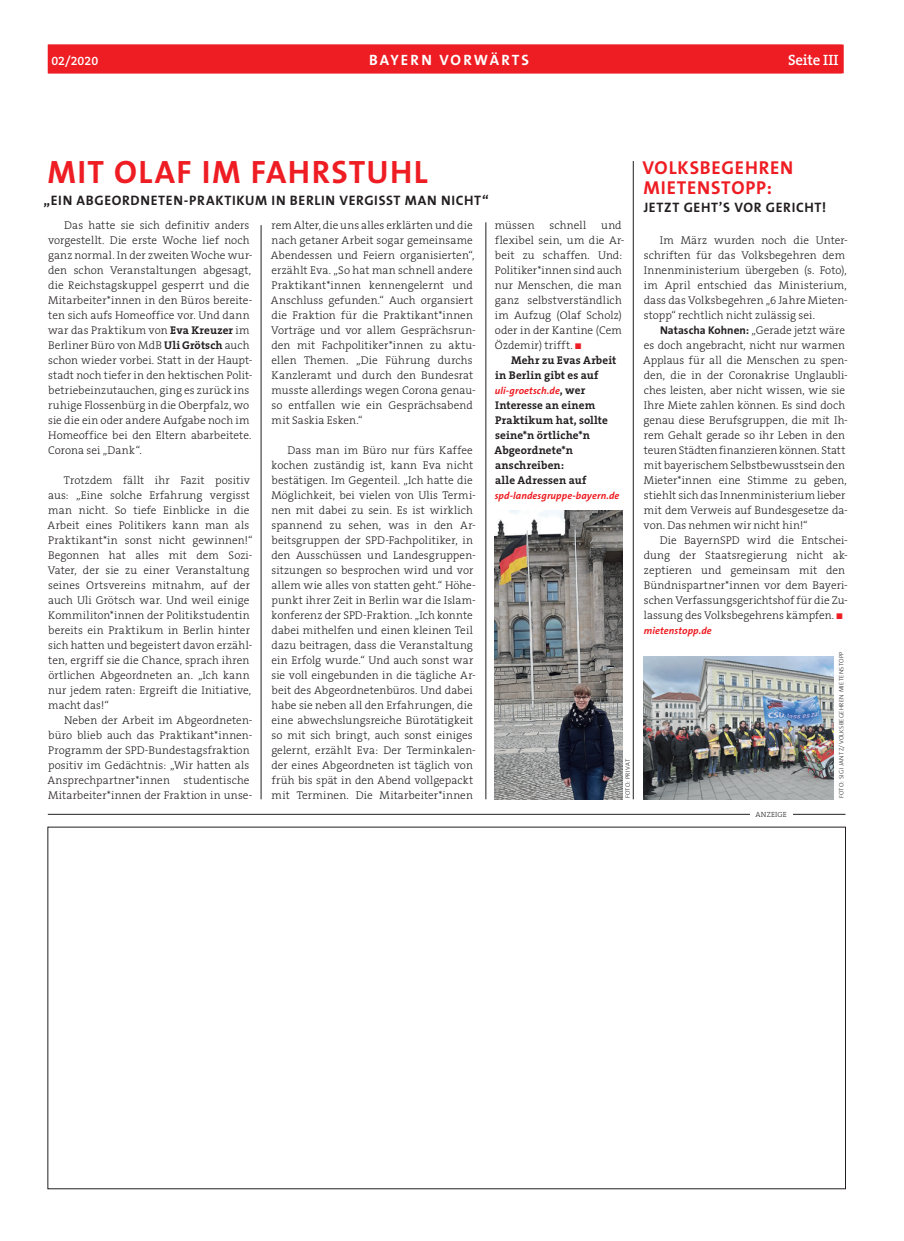
<style>
.page{position:relative;width:904px;height:1241px;background:#fff}
.page>*{position:absolute;margin:0;border:0;box-sizing:border-box;transform-origin:0 0}
.t1{font:700 32.5px "The Sans B7";letter-spacing:.04em;color:#ee1d23}
.t2{font:700 18.75px/20px "The Sans B7";letter-spacing:.045em;color:#ee1d23}
.t3{font:700 15px "The Sans B7";letter-spacing:.135em;color:#fff}
.t4{font:600 15px "The Serif B6";letter-spacing:-.015em;color:#fff}
.t5{font:700 13.75px "The Sans B7";letter-spacing:.05em;color:#231f20}
.t6{font:600 12.5px "The Serif B6";color:#fff}
.t7{font:300 11.25px/15px "The Serif B3";letter-spacing:.01em;color:#231f20}
.t8{font:700 11.25px/15px "The Serif B7";letter-spacing:.01em;color:#231f20}
.t9{font:italic 700 10px "The Sans B7";letter-spacing:.01em;color:#ee1d23}
.t10{font:300 7.5px "The Serif B3";letter-spacing:.025em;color:#231f20}
.t11{font:300 6.25px "The Sans B3";letter-spacing:.04em;color:#231f20}
.s1{font-family:"The Serif B7";font-weight:700}
.s2{color:#ee1d23}
.s3{font-family:"The Serif B7";font-style:normal;font-size:11.25px;color:#231f20}
.s4{font-family:"The Sans B7";font-weight:700}
</style>
<div class="page">
<div style="left:48px;top:45px;width:794px;height:28px;background:#ee1d23"></div>
<hr style="left:261px;top:225px;width:1px;height:574px;background:#231f20">
<hr style="left:485px;top:222px;width:1px;height:577px;background:#231f20">
<hr style="left:633px;top:161px;width:1px;height:638px;background:#231f20">
<hr style="left:48px;top:814px;width:797px;height:1px;background:#231f20">
<div style="left:749px;top:805px;width:43px;height:18px;background:#fff"></div>
<img style="left:643px;top:656px;width:191px;height:143px">
<img style="left:494px;top:510px;width:128px;height:289px">
<p class="t6" style="left:51px;top:54px;width:48px">02/2020</p>
<h3 class="t3" style="left:369px;top:52px;width:161px">BAYERN VORWÄRTS</h3>
<h3 class="t4" style="left:789px;top:52px;width:52px">Seite III</h3>
<h1 class="t1" style="left:47px;top:154px;width:382px">MIT OLAF IM FAHRSTUHL</h1>
<p class="t5" style="left:43px;top:193px;width:447px">„EIN ABGEORDNETEN-PRAKTIKUM IN BERLIN VERGISST MAN NICHT“</p>
<p class="t7" style="left:48px;top:218px;width:206px;text-indent:16px">Das hatte sie sich definitiv anders vorgestellt. Die erste Woche lief noch ganz normal. In der zweiten Woche wur&shy;den schon Veranstaltungen abgesagt, die Reichstagskuppel gesperrt und die Mitarbeiter*innen in den Büros bereite&shy;ten sich aufs Homeoffice vor. Und dann war das Praktikum von <span class="s1">Eva Kreuzer</span> im Berliner Büro von MdB <span class="s1">Uli Grötsch</span> auch schon wieder vorbei. Statt in der Haupt&shy;stadt noch tiefer in den hektischen Polit&shy;betriebeinzutauchen, ging es zurück ins ruhige Flossenbürg in die Oberpfalz, wo sie die ein oder andere Aufgabe noch im Homeoffice bei den Eltern abarbeitete.<br>Corona sei „Dank“.</p>
<p class="t7" style="left:47px;top:473px;width:207px;text-indent:16px">Trotzdem fällt ihr Fazit positiv aus: „Eine solche Erfahrung vergisst man nicht. So tiefe Einblicke in die Arbeit eines Politikers kann man als Praktikant*in sonst nicht gewinnen!“ Begonnen hat alles mit dem Sozi-Vater, der sie zu einer Veranstaltung seines Ortsvereins mitnahm, auf der auch Uli Grötsch war. Und weil einige Kommiliton*innen der Politikstudentin bereits ein Praktikum in Berlin hinter sich hatten und begeistert davon erzähl&shy;ten, ergriff sie die Chance, sprach ihren örtlichen Abgeordneten an. „Ich kann nur jedem raten: Ergreift die Initiative, macht das!“</p>
<p class="t7" style="left:47px;top:713px;width:206px;text-indent:17px">Neben der Arbeit im Abgeordneten&shy;büro blieb auch das Praktikant*innen-Programm der SPD-Bundestagsfraktion positiv im Gedächtnis: „Wir hatten als Ansprechpartner*innen studentische Mitarbeiter*innen der Fraktion in unse-</p>
<p class="t7" style="left:494px;top:218px;width:131px;text-indent:107px">und flexibel sein, um die Ar&shy;beit zu schaffen. Und:<br>Politiker*innen sind auch nur Menschen, die man ganz selbstverständlich im Aufzug (Olaf Scholz) oder in der Kantine (Cem<br>Özdemir) trifft. <span class="s2">■</span></p>
<p class="t8" style="left:495px;top:353px;width:123px;text-indent:16px">Mehr zu Evas Arbeit in Berlin gibt es auf</p>
<p class="t9" style="left:495px;top:385px;width:92px">uli-groetsch.de<span class="s3">, wer</span></p>
<p class="t8" style="left:494px;top:398px;width:115px">Interesse an einem<br>Praktikum hat, sollte seine*n örtliche*n<br>Abgeordnete*n anschreiben:<br>alle Adressen auf</p>
<p class="t9" style="left:494px;top:490px;width:126px">spd-landesgruppe-bayern.de</p>
<p class="t7" style="left:495px;top:218px;width:41px">müssen</p>
<p class="t7" style="left:549px;top:218px;width:38px">schnell</p>
<p class="t7" style="left:271px;top:218px;width:206px">rem Alter, die uns alles erklärten und die nach getaner Arbeit sogar gemeinsame Abendessen und Feiern organisierten“, erzählt Eva. „So hat man schnell andere Praktikant*innen kennengelernt und Anschluss gefunden.“ Auch organsiert die Fraktion für die Praktikant*innen Vorträge und vor allem Gesprächsrun&shy;den mit Fachpolitiker*innen zu aktu&shy;ellen Themen. „Die Führung durchs Kanzleramt und durch den Bundesrat musste allerdings wegen Corona genau&shy;so entfallen wie ein Gesprächsabend mit Saskia Esken.“</p>
<p class="t7" style="left:271px;top:443px;width:206px;text-indent:16px">Dass man im Büro nur fürs Kaffee kochen zuständig ist, kann Eva nicht bestätigen. Im Gegenteil. „Ich hatte die Möglichkeit, bei vielen von Ulis Termi&shy;nen mit dabei zu sein. Es ist wirklich spannend zu sehen, was in den Ar&shy;beitsgruppen der SPD-Fachpolitiker, in den Ausschüssen und Landesgruppen&shy;sitzungen so besprochen wird und vor allem wie alles von statten geht.“ Höhe&shy;punkt ihrer Zeit in Berlin war die Islam&shy;konferenz der SPD-Fraktion. „Ich konnte dabei mithelfen und einen kleinen Teil dazu beitragen, dass die Veranstaltung ein Erfolg wurde.“ Und auch sonst war sie voll eingebunden in die tägliche Ar&shy;beit des Abgeordnetenbüros. Und dabei habe sie neben all den Erfahrungen, die eine abwechslungsreiche Bürotätigkeit so mit sich bringt, auch sonst einiges gelernt, erzählt Eva: Der Terminkalen&shy;der eines Abgeordneten ist täglich von früh bis spät in den Abend vollgepackt mit Terminen. Die Mitarbeiter*innen</p>
<p class="t11" style="left:624px;top:798px;width:41px;rotate:-90deg">FOTO: PRIVAT</p>
<h2 class="t2" style="left:642px;top:158px;width:152px">VOLKSBEGEHREN<br>MIETENSTOPP:</h2>
<p class="t5" style="left:643px;top:200px;width:184px">JETZT GEHT’S VOR GERICHT!</p>
<p class="t7" style="left:643px;top:233px;width:206px;text-indent:16px">Im März wurden noch die Unter&shy;schriften für das Volksbegehren dem Innenministerium übergeben (s. Foto), im April entschied das Ministerium, dass das Volksbegehren „6 Jahre Mieten&shy;stopp“ rechtlich nicht zulässig sei.</p>
<p class="t7" style="left:643px;top:323px;width:206px;text-indent:17px"><span class="s4">Natascha Kohnen:</span> „Gerade jetzt wäre es doch angebracht, nicht nur warmen Applaus für all die Menschen zu spen&shy;den, die in der Coronakrise Unglaubli&shy;ches leisten, aber nicht wissen, wie sie Ihre Miete zahlen können. Es sind doch genau diese Berufsgruppen, die mit Ih&shy;rem Gehalt gerade so ihr Leben in den teuren Städten finanzieren können. Statt mit bayerischem Selbstbewusstsein den Mieter*innen eine Stimme zu geben, stiehlt sich das Innenministerium lieber mit dem Verweis auf Bundesgesetze da&shy;von. Das nehmen wir nicht hin!“</p>
<p class="t7" style="left:643px;top:533px;width:206px;text-indent:16px">Die BayernSPD wird die Entschei&shy;dung der Staatsregierung nicht ak&shy;zeptieren und gemeinsam mit den Bündnispartner*innen vor dem Bayeri&shy;schen Verfassungsgerichtshof für die Zu&shy;lassung des Volksbegehrens kämpfen. <span class="s2">■</span></p>
<p class="t9" style="left:643px;top:625px;width:69px">mietenstopp.de</p>
<p class="t10" style="left:755px;top:810px;width:33px">ANZEIGE</p>
<p class="t11" style="left:838px;top:798px;width:148px;rotate:-90deg">FOTO: SIGI JANTZ/VOLKSBEGEHREN MIETENSTOPP</p>
</div>
